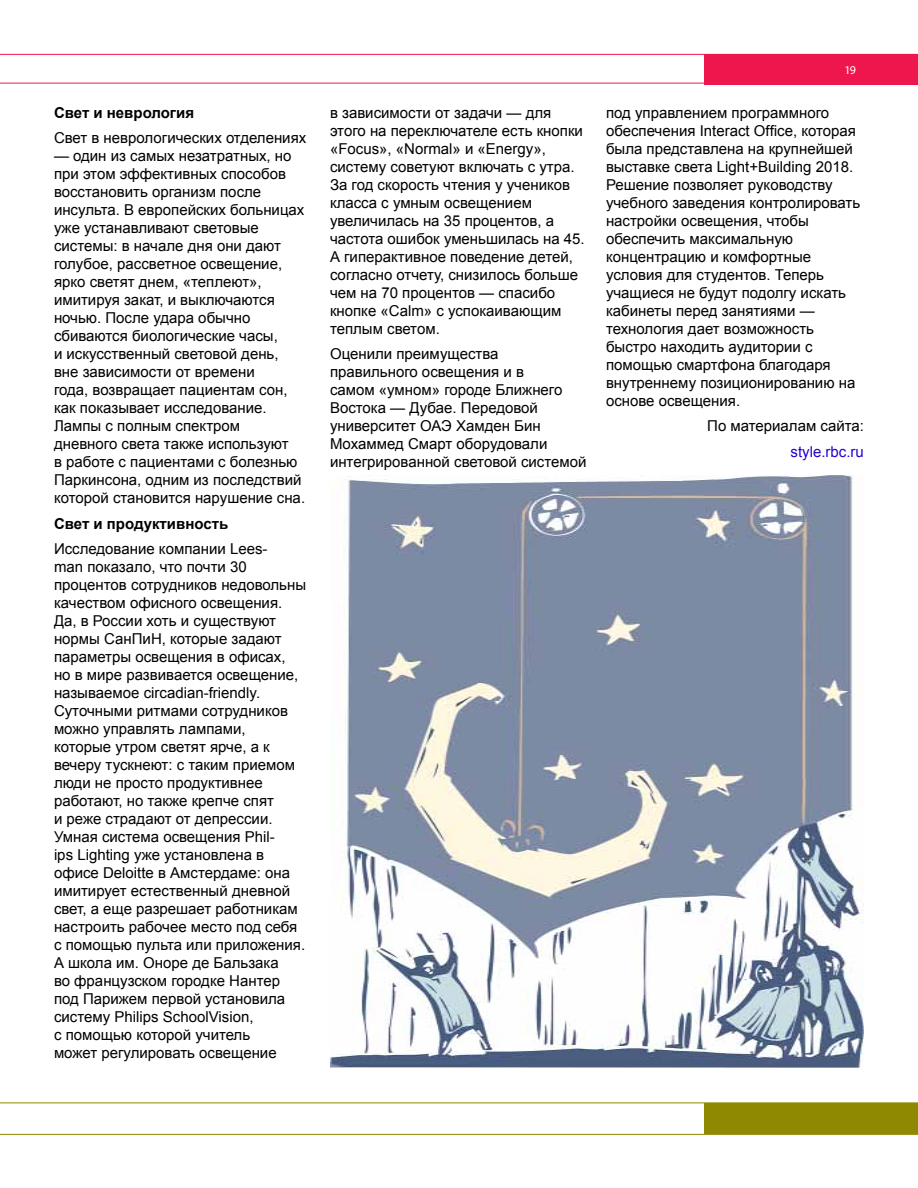
<style>
.page{position:relative;width:918px;height:1188px;background:#fff}
.page>*{position:absolute;margin:0;border:0;box-sizing:border-box;transform-origin:0 0}
.t1{font:15px/18px "Arial";color:#000}
.t2{font:700 15px "Arial";color:#000}
.t3{font:15px "Arial";color:#2900d1}
.t4{font:12px "Myriad Pro";color:#fff}
</style>
<div class="page">
<hr style="left:0;top:54px;width:918px;height:1px;background:#ed174e">
<hr style="left:0;top:83px;width:918px;height:1px;background:#ed174e">
<div style="left:705px;top:54px;width:213px;height:31px;background:#ed174e"></div>
<hr style="left:0;top:1134px;width:918px;height:1px;background:#8e8901">
<hr style="left:0;top:1102px;width:918px;height:1px;background:#8e8901">
<div style="left:705px;top:1103px;width:213px;height:31px;background:#8e8901"></div>
<img style="left:330px;top:476px;width:534px;height:592px">
<p class="t2" style="left:54px;top:102px;width:142px">Свет и неврология</p>
<p class="t1" style="left:54px;top:129px;width:254px">Свет в неврологических отделениях</p>
<p class="t1" style="left:54px;top:147px;width:253px">— один из самых незатратных, но при этом эффективных способов восстановить организм после инсульта. В европейских больницах уже устанавливают световые системы: в начале дня они дают голубое, рассветное освещение, ярко светят днем, «теплеют», имитируя закат, и выключаются ночью. После удара обычно сбиваются биологические часы,<br>и искусственный световой день, вне зависимости от времени<br>года, возвращает пациентам сон, как показывает исследование.<br>Лампы с полным спектром дневного света также используют<br>в работе с пациентами с болезнью<br>Паркинсона, одним из последствий которой становится нарушение сна.</p>
<p class="t2" style="left:54px;top:513px;width:176px">Свет и продуктивность</p>
<p class="t1" style="left:54px;top:540px;width:254px">Исследование компании Lees-<br>man показало, что почти 30 процентов сотрудников недовольны качеством офисного освещения.<br>Да, в России хоть и существуют нормы СанПиН, которые задают параметры освещения в офисах,<br>но в мире развивается освещение, называемое circadian-friendly.<br>Суточными ритмами сотрудников можно управлять лампами, которые утром светят ярче, а к вечеру тускнеют: с таким приемом люди не просто продуктивнее работают, но также крепче спят<br>и реже страдают от депрессии.<br>Умная система освещения Phil-<br>ips Lighting уже установлена в офисе Deloitte в Амстердаме: она имитирует естественный дневной свет, а еще разрешает работникам настроить рабочее место под себя с помощью пульта или приложения.<br>А школа им. Оноре де Бальзака<br>во французском городке Нантер под Парижем первой установила систему Philips SchoolVision,<br>с помощью которой учитель<br>может регулировать освещение</p>
<p class="t1" style="left:330px;top:104px;width:256px">в зависимости от задачи — для этого на переключателе есть кнопки «Focus», «Normal» и «Energy», систему советуют включать с утра.<br>За год скорость чтения у учеников класса с умным освещением увеличилась на 35 процентов, а частота ошибок уменьшилась на 45.<br>А гиперактивное поведение детей, согласно отчету, снизилось больше чем на 70 процентов — спасибо кнопке «Calm» с успокаивающим теплым светом.</p>
<p class="t1" style="left:330px;top:345px;width:258px">Оценили преимущества правильного освещения и в<br>самом «умном» городе Ближнего<br>Востока — Дубае. Передовой университет ОАЭ Хамден Бин<br>Мохаммед Смарт оборудовали интегрированной световой системой</p>
<p class="t4" style="left:844px;top:62px;width:13px">19</p>
<p class="t1" style="left:606px;top:104px;width:256px">под управлением программного обеспечения Interact Office, которая была представлена на крупнейшей выставке света Light+Building 2018.<br>Решение позволяет руководству учебного заведения контролировать настройки освещения, чтобы обеспечить максимальную концентрацию и комфортные условия для студентов. Теперь учащиеся не будут подолгу искать кабинеты перед занятиями — технология дает возможность быстро находить аудитории с помощью смартфона благодаря внутреннему позиционированию на основе освещения.</p>
<p class="t1" style="left:707px;top:417px;width:158px">По материалам сайта:</p>
<p class="t3" style="left:791px;top:442px;width:75px">style.rbc.ru</p>
</div>
